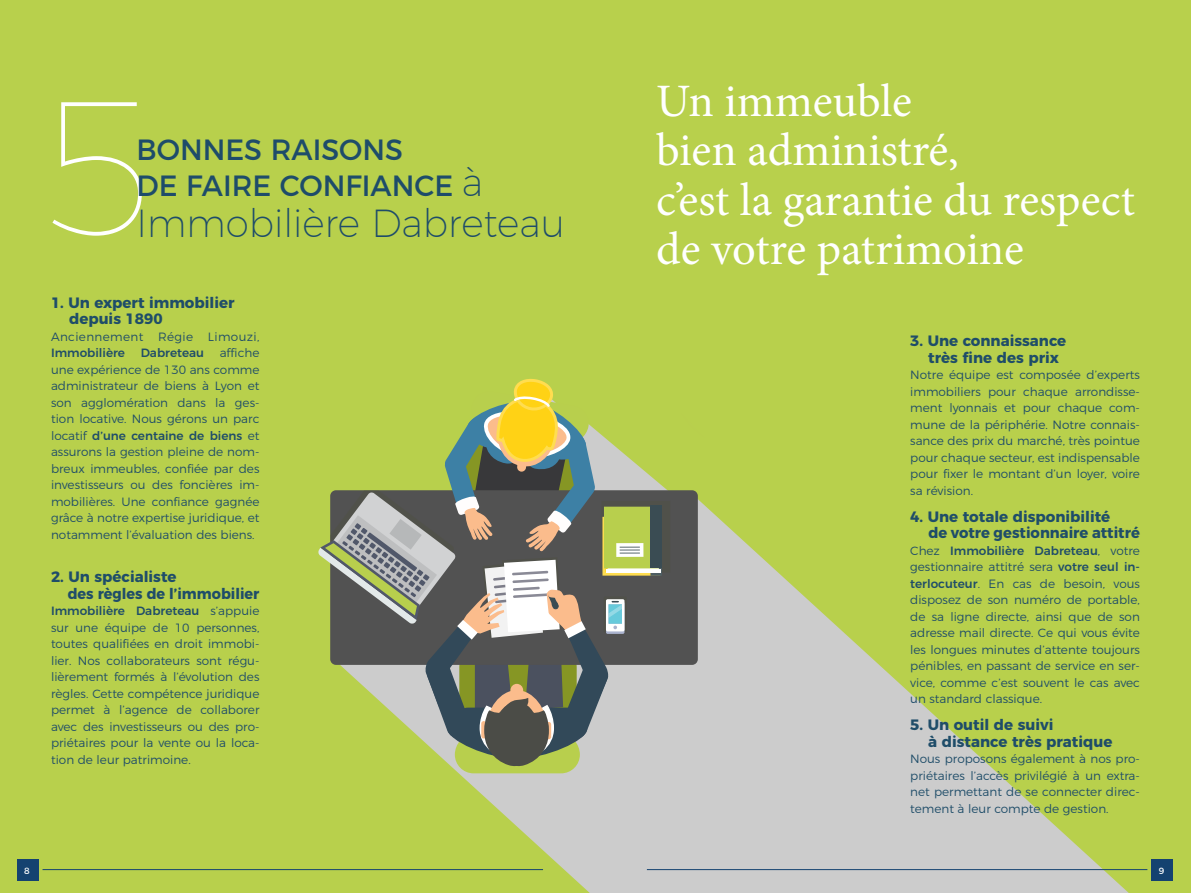
<style>
.page{position:relative;width:1191px;height:893px;background:#fff}
.page>*{position:absolute;margin:0;border:0;box-sizing:border-box;transform-origin:0 0}
.t1{font:100 191.1px "Montserrat";color:#fff}
.t2{font:46.5px/49.5px "Minion Pro";color:#fff}
.t3{font:200 39.15px "Montserrat";color:#1e4c6a;scale:.96 1}
.t4{font:29.25px/36px "Montserrat";color:#1e4c6a}
.t5{font:700 15px/16.5px "Montserrat";color:#1f4d69}
.t6{font:300 12px/16.5px "Montserrat";color:#1f4d69;text-align:justify}
.t7{font:300 12px "Montserrat";letter-spacing:.03em;color:#1f4d69}
.t8{font:500 12px "Montserrat";color:#1f4d69}
.t9{font:9px "Montserrat";color:#fff}
.s1{font-weight:200;font-size:39.15px}
.s2{font-weight:500}
</style>
<div class="page">
<div style="left:0;top:0;width:596px;height:893px;background:#b8d04c"></div>
<div style="left:595px;top:0;width:596px;height:893px;background:#b8d04c"></div>
<svg style="left:326px;top:599px;width:819px;height:294px;fill:#ccc"></svg>
<svg style="left:318px;top:379px;width:489px;height:394px"></svg>
<div style="left:17px;top:859px;width:21px;height:21px;background:#144270"></div>
<div style="left:1151px;top:859px;width:21px;height:21px;background:#144270"></div>
<hr style="left:43px;top:869px;width:500px;height:1px;background:#144270">
<hr style="left:647px;top:869px;width:500px;height:1px;background:#144270">
<h1 class="t1" style="left:41px;top:25px;width:117px">5</h1>
<h3 class="t4" style="left:136px;top:129px;width:348px">BONNES RAISONS<br>DE FAIRE CONFIANCE <span class="s1">à</span></h3>
<h3 class="t3" style="left:136px;top:194px;width:447px">Immobilière Dabreteau</h3>
<p class="t5" style="left:69px;top:293px;width:167px;text-indent:-18px">1. Un expert immobilier depuis 1890</p>
<p class="t7" style="left:51px;top:327px;width:210px">Anciennement Régie Limouzi,</p>
<p class="t8" style="left:51px;top:343px;width:76px">Immobilière</p>
<p class="t8" style="left:141px;top:343px;width:65px">Dabreteau</p>
<p class="t6" style="left:51px;top:344px;width:210px;text-indent:169px">affiche une expérience de 130 ans comme administrateur de biens à Lyon et son agglomération dans la ges&shy;tion locative. Nous gérons un parc locatif <span class="s2">d’une centaine de biens</span> et assurons la gestion pleine de nom&shy;breux immeubles, confiée par des investisseurs ou des foncières im&shy;mobilières. Une confiance gagnée grâce à notre expertise juridique, et notamment l’évaluation des biens.</p>
<p class="t5" style="left:68px;top:568px;width:193px;text-indent:-17px">2. Un spécialiste<br>des règles de l’immobilier</p>
<p class="t6" style="left:51px;top:602px;width:210px"><span class="s2">Immobilière Dabreteau</span> s’appuie sur une équipe de 10 personnes, toutes qualifiées en droit immobi&shy;lier. Nos collaborateurs sont régu&shy;lièrement formés à l’évolution des règles. Cette compétence juridique permet à l’agence de collaborer avec des investisseurs ou des pro&shy;priétaires pour la vente ou la loca&shy;tion de leur patrimoine.</p>
<h2 class="t2" style="left:656px;top:76px;width:480px">Un immeuble<br>bien administré,<br>c’est la garantie du respect</h2>
<h2 class="t2" style="left:656px;top:225px;width:369px">de votre patrimoine</h2>
<p class="t5" style="left:928px;top:331px;width:140px;text-indent:-18px">3. Une connaissance très fine des prix</p>
<p class="t6" style="left:910px;top:366px;width:231px">Notre équipe est composée d’experts immobiliers pour chaque arrondisse&shy;ment lyonnais et pour chaque com&shy;mune de la périphérie. Notre connais&shy;sance des prix du marché, très pointue pour chaque secteur, est indispensable pour fixer le montant d’un loyer, voire sa révision.</p>
<p class="t5" style="left:928px;top:507px;width:213px;text-indent:-18px">4. Une totale disponibilité<br>de votre gestionnaire attitré</p>
<p class="t6" style="left:910px;top:541px;width:231px">Chez <span class="s2">Immobilière Dabreteau</span>, votre gestionnaire attitré sera <span class="s2">votre seul in&shy;terlocuteur</span>. En cas de besoin, vous disposez de son numéro de portable, de sa ligne directe, ainsi que de son adresse mail directe. Ce qui vous évite les longues minutes d’attente toujours pénibles, en passant de service en ser&shy;vice, comme c’est souvent le cas avec un standard classique.</p>
<p class="t5" style="left:928px;top:715px;width:186px;text-indent:-18px">5. Un outil de suivi<br>à distance très pratique</p>
<p class="t6" style="left:910px;top:750px;width:231px">Nous proposons également à nos pro&shy;priétaires l’accès privilégié à un extra&shy;net permettant de se connecter direc&shy;tement à leur compte de gestion.</p>
<p class="t9" style="left:24px;top:864px;width:7px">8</p>
<p class="t9" style="left:1158px;top:864px;width:7px">9</p>
</div>
